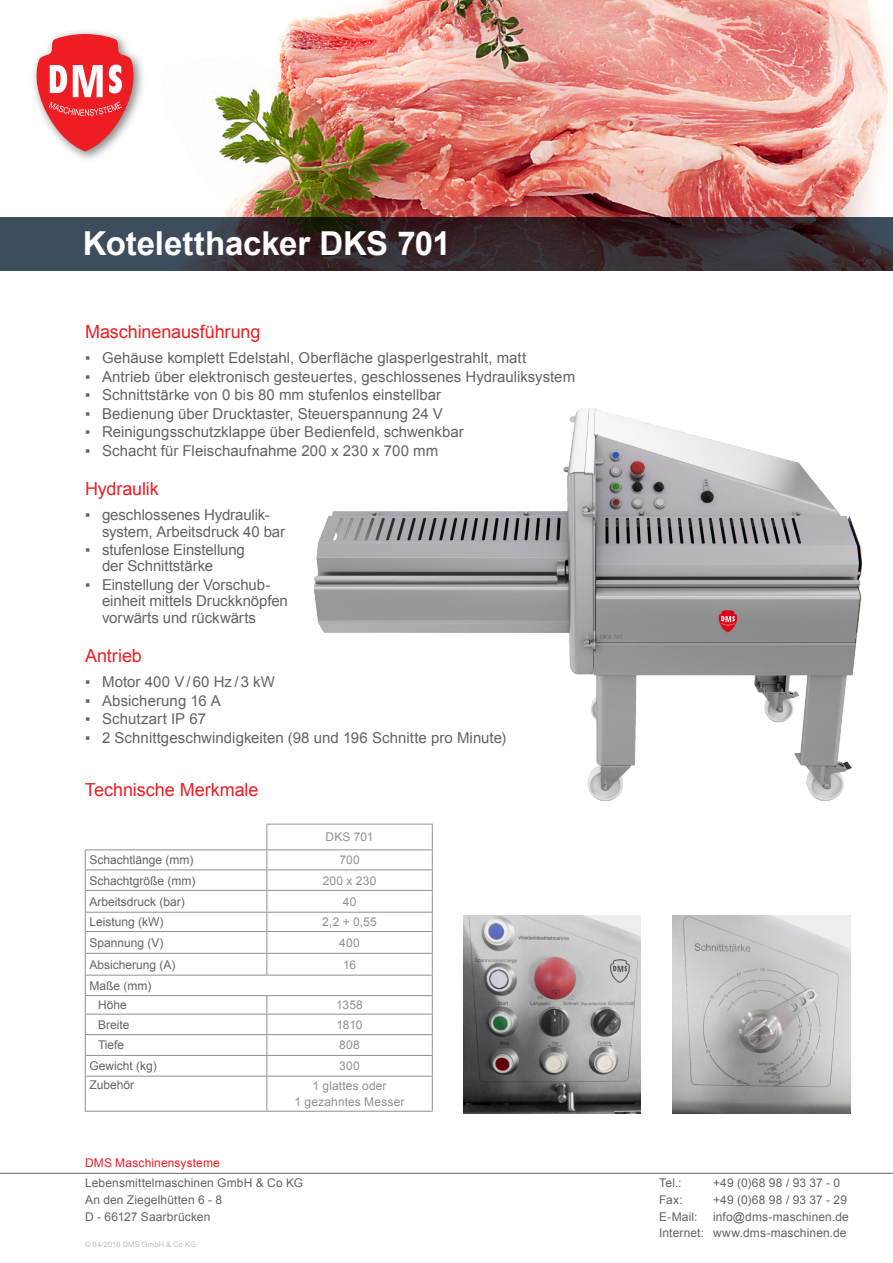
<style>
.page{position:relative;width:893px;height:1263px;background:#fff}
.page>*{position:absolute;margin:0;border:0;box-sizing:border-box;transform-origin:0 0}
.HEAD_Title_white{font:700 33px "Arial";letter-spacing:-.005em;color:#fff}
.t1{font:18px "Arial";letter-spacing:-.005em;color:#ee1d23}
.t2{font:15px/16.4px "Arial";color:#636366}
.Tabelle_Werte{font:12px/16.5px "Arial";color:#636366}
.Tabelle_light_grey{font:12px/16.4px "Arial";letter-spacing:.015em;color:#8e9093;text-align:center}
.t3{font:12px "Arial";letter-spacing:.01em;color:#ee1d23}
.t4{font:7.5px "Arial";letter-spacing:.025em;color:#bcbdc0}
</style>
<div class="page">
<img style="left:212px;top:0;width:680px;height:217px">
<hr style="left:0;top:1173px;width:893px;height:1px;background:#636366">
<img style="left:314px;top:408px;width:549px;height:393px">
<img style="left:463px;top:915px;width:177px;height:198px">
<img style="left:672px;top:915px;width:178px;height:198px">
<div style="left:31px;top:28px;width:115px;height:135px;background:#231f20;opacity:.55"></div>
<svg style="left:36px;top:34px;width:98px;height:117px"></svg>
<svg style="left:0;top:217px;width:893px;height:53px;background:#362f36"></svg>
<hr style="left:85px;top:849px;width:182px;height:1px;background:#8e9093">
<hr style="left:85px;top:869px;width:182px;height:1px;background:#8e9093">
<hr style="left:85px;top:975px;width:182px;height:1px;background:#8e9093">
<hr style="left:267px;top:975px;width:166px;height:1px;background:#8e9093">
<hr style="left:85px;top:995px;width:182px;height:1px;background:#8e9093">
<hr style="left:85px;top:1014px;width:182px;height:1px;background:#8e9093">
<hr style="left:85px;top:1034px;width:182px;height:1px;background:#8e9093">
<hr style="left:85px;top:1055px;width:182px;height:1px;background:#8e9093">
<svg style="left:85px;top:850px;width:1px;height:226px"></svg>
<hr style="left:85px;top:1076px;width:182px;height:1px;background:#8e9093">
<hr style="left:85px;top:1076px;width:1px;height:35px;background:#8e9093">
<hr style="left:85px;top:1111px;width:182px;height:1px;background:#8e9093">
<hr style="left:86px;top:890px;width:180px;height:1px;background:#8e9093">
<hr style="left:86px;top:912px;width:181px;height:1px;background:#8e9093">
<hr style="left:86px;top:931px;width:181px;height:1px;background:#8e9093">
<hr style="left:86px;top:953px;width:181px;height:1px;background:#8e9093">
<hr style="left:266px;top:824px;width:167px;height:1px;background:#8e9093">
<hr style="left:267px;top:849px;width:166px;height:1px;background:#8e9093">
<hr style="left:267px;top:869px;width:166px;height:1px;background:#8e9093">
<hr style="left:266px;top:890px;width:167px;height:1px;background:#8e9093">
<svg style="left:266px;top:824px;width:1px;height:151px"></svg>
<hr style="left:267px;top:912px;width:165px;height:1px;background:#8e9093">
<hr style="left:267px;top:931px;width:165px;height:1px;background:#8e9093">
<hr style="left:267px;top:953px;width:165px;height:1px;background:#8e9093">
<hr style="left:267px;top:995px;width:166px;height:1px;background:#8e9093">
<hr style="left:267px;top:1014px;width:166px;height:1px;background:#8e9093">
<hr style="left:267px;top:1034px;width:166px;height:1px;background:#8e9093">
<hr style="left:267px;top:1055px;width:166px;height:1px;background:#8e9093">
<svg style="left:266px;top:996px;width:1px;height:80px"></svg>
<hr style="left:267px;top:1076px;width:166px;height:1px;background:#8e9093">
<hr style="left:266px;top:1076px;width:1px;height:35px;background:#8e9093">
<hr style="left:432px;top:1076px;width:1px;height:35px;background:#8e9093">
<hr style="left:267px;top:1111px;width:166px;height:1px;background:#8e9093">
<svg style="left:432px;top:824px;width:1px;height:252px"></svg>
<p class="HEAD_Title_white" style="left:83px;top:222px;width:369px">Koteletthacker DKS 701</p>
<h1 class="t1" style="left:85px;top:320px;width:177px">Maschinenausführung</h1>
<p class="t2" style="left:85px;top:350px;width:443px">▪ Gehäuse komplett Edelstahl, Oberfläche glasperlgestrahlt, matt</p>
<p class="t2" style="left:85px;top:368px;width:492px">▪ Antrieb über elektronisch gesteuertes, geschlossenes Hydrauliksystem</p>
<p class="t2" style="left:85px;top:387px;width:358px">▪ Schnittstärke von 0 bis 80 mm stufenlos einstellbar</p>
<p class="t2" style="left:85px;top:405px;width:359px">▪ Bedienung über Drucktaster, Steuerspannung 24 V</p>
<p class="t2" style="left:85px;top:424px;width:380px">▪ Reinigungsschutzklappe über Bedienfeld, schwenkbar</p>
<p class="t2" style="left:85px;top:442px;width:355px">▪ Schacht für Fleischaufnahme 200 x 230 x 700 mm</p>
<h1 class="t1" style="left:85px;top:477px;width:75px">Hydraulik</h1>
<p class="t2" style="left:102px;top:507px;width:185px;text-indent:-17px">▪ geschlossenes Hydraulik&shy;system, Arbeitsdruck 40 bar</p>
<p class="t2" style="left:102px;top:542px;width:144px;text-indent:-17px">▪ stufenlose Einstellung der Schnittstärke</p>
<p class="t2" style="left:102px;top:577px;width:187px;text-indent:-17px">▪ Einstellung der Vorschub&shy;einheit mittels Druckknöpfen vorwärts und rückwärts</p>
<h1 class="t1" style="left:85px;top:644px;width:58px">Antrieb</h1>
<p class="t2" style="left:85px;top:674px;width:191px">▪ Motor 400 V/60 Hz /3 kW</p>
<p class="t2" style="left:85px;top:692px;width:137px">▪ Absicherung 16 A</p>
<p class="t2" style="left:85px;top:711px;width:123px">▪ Schutzart IP 67</p>
<p class="t2" style="left:85px;top:729px;width:423px">▪ 2 Schnittgeschwindigkeiten (98 und 196 Schnitte pro Minute)</p>
<h1 class="t1" style="left:85px;top:778px;width:175px">Technische Merkmale</h1>
<p class="Tabelle_light_grey" style="left:326px;top:829px;width:50px">DKS 701</p>
<p class="Tabelle_Werte" style="left:90px;top:852px;width:106px">Schachtlänge (mm)</p>
<p class="Tabelle_light_grey" style="left:339px;top:852px;width:22px">700</p>
<p class="Tabelle_Werte" style="left:90px;top:872px;width:108px">Schachtgröße (mm)</p>
<p class="Tabelle_light_grey" style="left:323px;top:872px;width:55px">200 x 230</p>
<p class="Tabelle_Werte" style="left:90px;top:893px;width:97px">Arbeitsdruck (bar)</p>
<p class="Tabelle_light_grey" style="left:343px;top:893px;width:15px">40</p>
<p class="Tabelle_Werte" style="left:90px;top:914px;width:76px">Leistung (kW)</p>
<p class="Tabelle_light_grey" style="left:322px;top:914px;width:56px">2,2 + 0,55</p>
<p class="Tabelle_Werte" style="left:90px;top:934px;width:76px">Spannung (V)</p>
<p class="Tabelle_light_grey" style="left:339px;top:934px;width:22px">400</p>
<p class="Tabelle_Werte" style="left:90px;top:956px;width:88px">Absicherung (A)</p>
<p class="Tabelle_light_grey" style="left:343px;top:956px;width:15px">16</p>
<p class="Tabelle_Werte" style="left:90px;top:977px;width:63px">Maße (mm)</p>
<p class="Tabelle_Werte" style="left:98px;top:997px;width:30px">Höhe</p>
<p class="Tabelle_light_grey" style="left:336px;top:997px;width:28px">1358</p>
<p class="Tabelle_Werte" style="left:98px;top:1016px;width:33px">Breite</p>
<p class="Tabelle_light_grey" style="left:337px;top:1016px;width:27px">1810</p>
<p class="Tabelle_Werte" style="left:98px;top:1037px;width:28px">Tiefe</p>
<p class="Tabelle_light_grey" style="left:339px;top:1037px;width:22px">808</p>
<p class="Tabelle_Werte" style="left:90px;top:1058px;width:69px">Gewicht (kg)</p>
<p class="Tabelle_light_grey" style="left:339px;top:1058px;width:22px">300</p>
<p class="Tabelle_Werte" style="left:90px;top:1077px;width:46px">Zubehör</p>
<p class="Tabelle_light_grey" style="left:295px;top:1077px;width:111px">1 glattes oder<br>1 gezahntes Messer</p>
<p class="t3" style="left:85px;top:1155px;width:136px">DMS Maschinensysteme</p>
<p class="Tabelle_Werte" style="left:85px;top:1175px;width:220px">Lebensmittelmaschinen GmbH &amp; Co KG<br>An den Ziegelhütten 6 - 8<br>D - 66127 Saarbrücken</p>
<p class="Tabelle_Werte" style="left:659px;top:1175px;width:24px">Tel.:</p>
<p class="Tabelle_Werte" style="left:713px;top:1175px;width:129px">+49 (0)68 98 / 93 37 - 0</p>
<p class="Tabelle_Werte" style="left:659px;top:1191px;width:25px">Fax:</p>
<p class="Tabelle_Werte" style="left:713px;top:1191px;width:135px">+49 (0)68 98 / 93 37 - 29</p>
<p class="Tabelle_Werte" style="left:659px;top:1208px;width:40px">E-Mail:</p>
<p class="Tabelle_Werte" style="left:659px;top:1208px;width:191px;text-align:right">info@dms-maschinen.de<br>Internet: www.dms-maschinen.de</p>
<p class="t4" style="left:85px;top:1239px;width:112px">© 04/2016 DMS GmbH &amp; Co KG</p>
</div>
